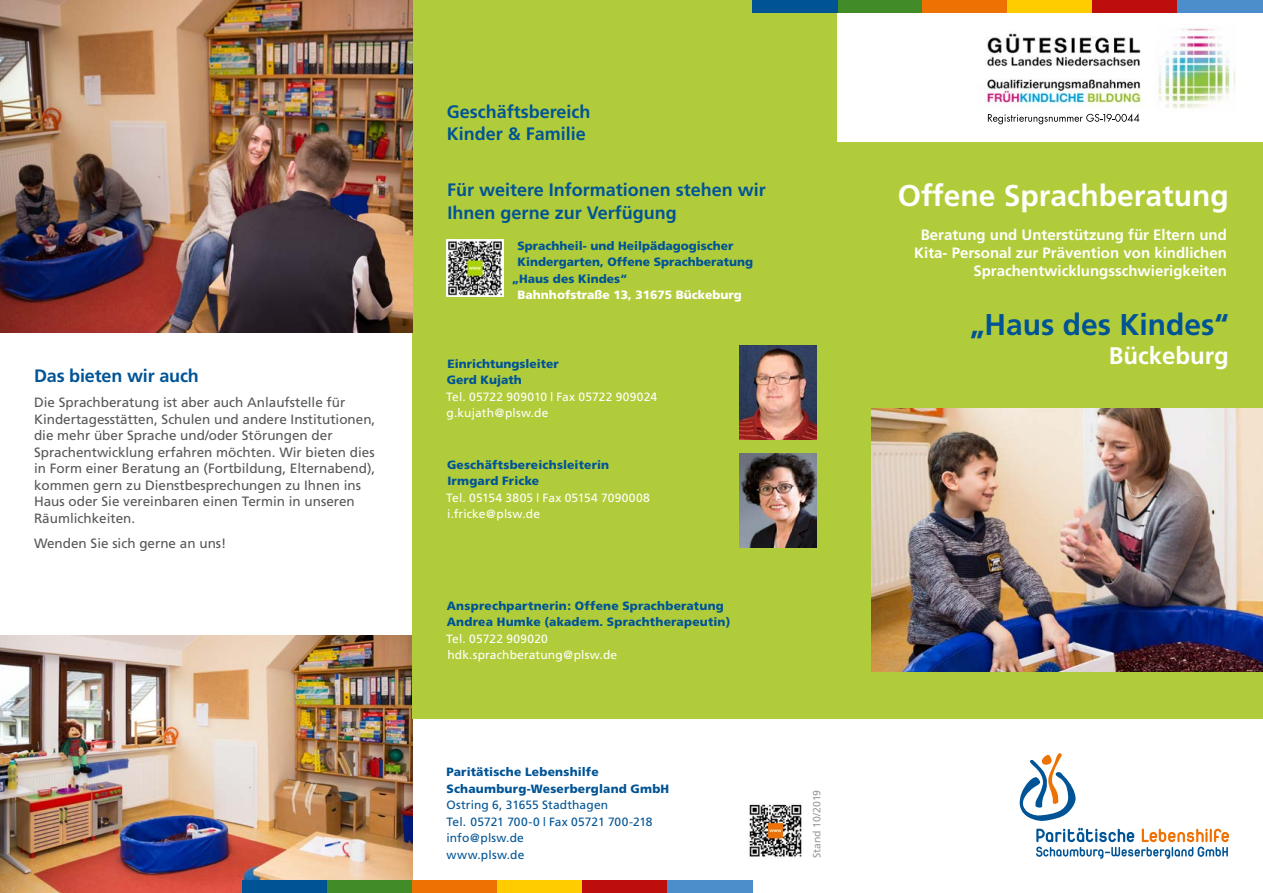
<style>
.page{position:relative;width:1263px;height:893px;background:#fff}
.page>*{position:absolute;margin:0;border:0;box-sizing:border-box;transform-origin:0 0}
.t1{font:700 30px "Frutiger";color:#fff}
.t2{font:700 30px "Frutiger";color:#005496}
.t3{font:700 24px "Frutiger";color:#fff}
.t4{font:700 18px/22.5px "Frutiger";color:#005496}
.t5{font:700 15px/18px "Frutiger";color:#fff;text-align:right}
.t6{font:13.5px/16.5px "Frutiger";color:#575756}
.t7{font:900 12px/16.5px "Frutiger";letter-spacing:.01em;color:#005496}
.t8{font:12px/16.5px "Frutiger";letter-spacing:.015em;color:#fff}
.t9{font:12px/16.5px "Frutiger";letter-spacing:.01em;color:#005496}
.t10{font:900 12px "Frutiger";color:#fff}
.t11{font:10.5px "Frutiger";letter-spacing:-.005em;color:#575756}
</style>
<div class="page">
<img style="left:0;top:635px;width:412px;height:258px">
<div style="left:412px;top:0;width:851px;height:719px;background:#b1cc3a"></div>
<div style="left:838px;top:0;width:85px;height:13px;background:#418b28"></div>
<div style="left:923px;top:0;width:85px;height:13px;background:#ee7203"></div>
<div style="left:1008px;top:0;width:85px;height:13px;background:#fc0"></div>
<div style="left:1093px;top:0;width:85px;height:13px;background:#bd0e0d"></div>
<div style="left:1178px;top:0;width:85px;height:13px;background:#4c8dcb"></div>
<div style="left:242px;top:880px;width:85px;height:13px;background:#005496"></div>
<div style="left:327px;top:880px;width:85px;height:13px;background:#418b28"></div>
<div style="left:412px;top:880px;width:85px;height:13px;background:#ee7203"></div>
<div style="left:497px;top:880px;width:86px;height:13px;background:#fc0"></div>
<div style="left:583px;top:880px;width:85px;height:13px;background:#bd0e0d"></div>
<div style="left:668px;top:880px;width:85px;height:13px;background:#4c8dcb"></div>
<img style="left:872px;top:408px;width:391px;height:264px">
<svg style="left:1020px;top:753px;width:55px;height:68px"></svg>
<svg style="left:1036px;top:828px;width:193px;height:31px"></svg>
<div style="left:753px;top:0;width:85px;height:13px;background:#005496"></div>
<img style="left:447px;top:240px;width:56px;height:56px">
<img style="left:740px;top:454px;width:76px;height:93px">
<img style="left:740px;top:345px;width:76px;height:94px">
<img style="left:0;top:0;width:412px;height:333px">
<img style="left:749px;top:804px;width:53px;height:53px">
<div style="left:838px;top:13px;width:425px;height:128px;background:#fff"></div>
<img style="left:984px;top:28px;width:252px;height:81px">
<svg style="left:988px;top:114px;width:151px;height:10px"></svg>
<h3 class="t4" style="left:34px;top:365px;width:166px">Das bieten wir auch</h3>
<p class="t6" style="left:34px;top:394px;width:343px">Die Sprachberatung ist aber auch Anlaufstelle für Kindertagesstätten, Schulen und andere Institutionen, die mehr über Sprache und/oder Störungen der Sprachentwicklung erfahren möchten. Wir bieten dies in Form einer Beratung an (Fortbildung, Elternabend), kommen gern zu Dienstbesprechungen zu Ihnen ins Haus oder Sie vereinbaren einen Termin in unseren Räumlichkeiten.</p>
<p class="t6" style="left:34px;top:535px;width:194px">Wenden Sie sich gerne an uns!</p>
<h3 class="t4" style="left:447px;top:100px;width:145px">Geschäftsbereich<br>Kinder &amp; Familie</h3>
<h3 class="t4" style="left:447px;top:179px;width:320px">Für weitere Informationen stehen wir<br>Ihnen gerne zur Verfügung</h3>
<p class="t7" style="left:517px;top:237px;width:218px">Sprachheil- und Heilpädagogischer</p>
<p class="t7" style="left:518px;top:253px;width:237px">Kindergarten, Offene Sprachberatung</p>
<p class="t7" style="left:512px;top:270px;width:117px">„Haus des Kindes“</p>
<p class="t10" style="left:518px;top:288px;width:226px">Bahnhofstraße 13, 31675 Bückeburg</p>
<p class="t7" style="left:447px;top:355px;width:113px">Einrichtungsleiter<br>Gerd Kujath</p>
<p class="t8" style="left:446px;top:388px;width:212px">Tel. 05722 909010 | Fax 05722 909024 g.kujath@plsw.de</p>
<p class="t7" style="left:447px;top:456px;width:164px">Geschäftsbereichsleiterin<br>Irmgard Fricke</p>
<p class="t8" style="left:446px;top:489px;width:205px">Tel. 05154 3805 | Fax 05154 7090008 i.fricke@plsw.de</p>
<p class="t7" style="left:447px;top:597px;width:285px">Ansprechpartnerin: Offene Sprachberatung<br>Andrea Humke (akadem. Sprachtherapeutin)</p>
<p class="t8" style="left:446px;top:630px;width:173px">Tel. 05722 909020 hdk.sprachberatung@plsw.de</p>
<p class="t7" style="left:446px;top:764px;width:224px">Paritätische Lebenshilfe<br>Schaumburg-Weserbergland GmbH</p>
<p class="t9" style="left:446px;top:797px;width:208px">Ostring 6, 31655 Stadthagen<br>Tel. 05721 700-0 | Fax 05721 700-218 info@plsw.de<br>www.plsw.de</p>
<p class="t11" style="left:810px;top:858px;width:70px;rotate:-90deg">Stand 10/2019</p>
<h1 class="t1" style="left:898px;top:178px;width:333px">Offene Sprachberatung</h1>
<p class="t5" style="left:914px;top:225px;width:314px">Beratung und Unterstützung für Eltern und<br>Kita- Personal zur Prävention von kindlichen<br>Sprachentwicklungsschwierigkeiten</p>
<h1 class="t2" style="left:970px;top:307px;width:260px">„Haus des Kindes“</h1>
<h2 class="t3" style="left:1109px;top:342px;width:121px">Bückeburg</h2>
</div>
